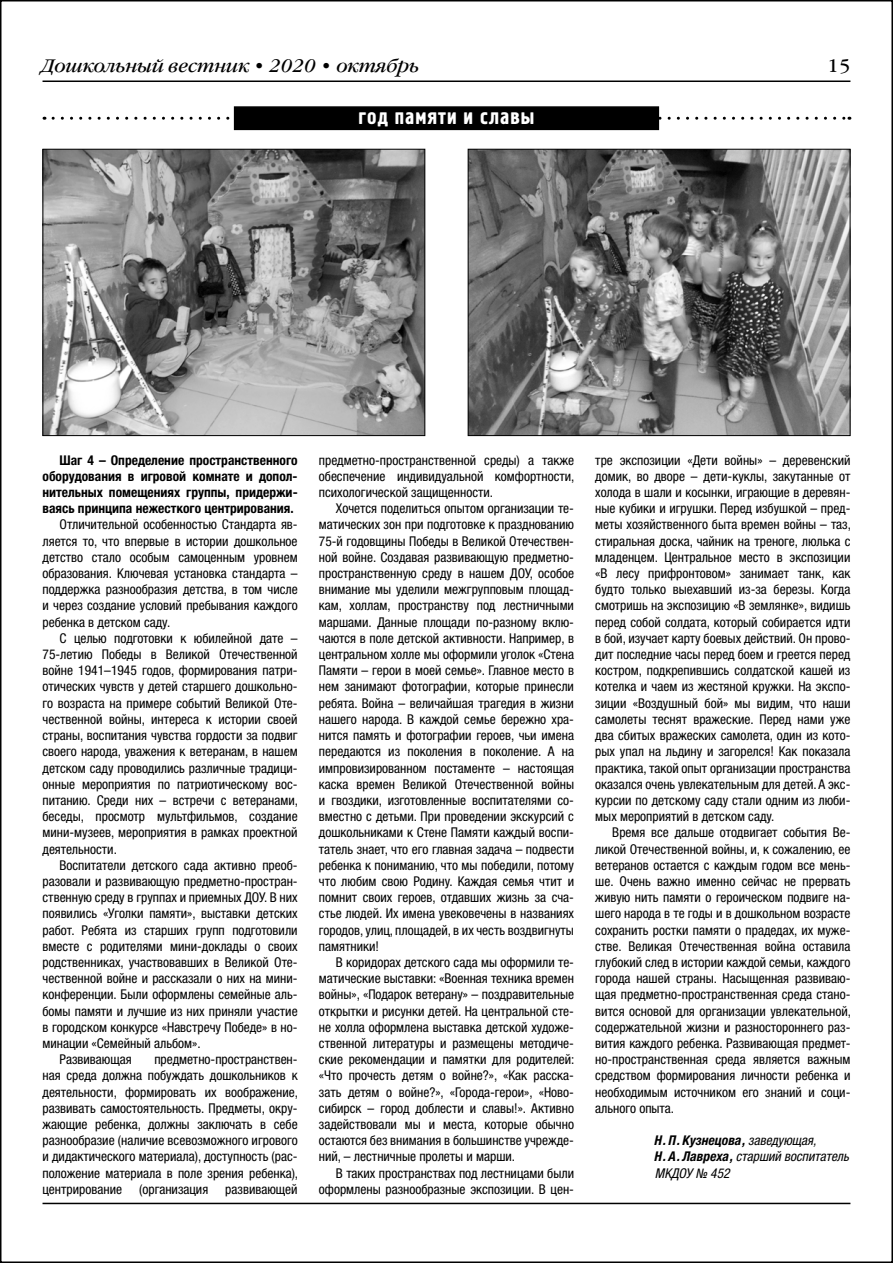
<style>
.page{position:relative;width:893px;height:1263px;background:#fff}
.page>*{position:absolute;margin:0;border:0;box-sizing:border-box;transform-origin:0 0}
.t1{font:21px "Hermes C";letter-spacing:.05em;color:#fff}
.t2{font:italic 18px "Garamond Book C";color:#000}
.t3{font:18px "Garamond Book C";color:#000}
.t4{font:condensed 13.5px/16.2px "Helvetica Neue LTW1 G";color:#000;text-align:justify}
.t5{font:700 condensed 13.5px/16.2px "Helvetica Neue LTW1 G";color:#000;text-align:justify}
.t6{font:italic condensed 13.5px/16.2px "Helvetica Neue LTW1 G";color:#000}
.s1{font-weight:700}
</style>
<div class="page">
<hr style="left:43px;top:81px;width:807px;height:1px;background:#000">
<hr style="left:43px;top:1203px;width:807px;height:1px;background:#000">
<svg style="left:53px;top:106px;width:797px;height:25px"></svg>
<img style="left:45px;top:151px;width:378px;height:283px">
<div style="left:43px;top:149px;width:382px;height:287px;border:1px solid #000"></div>
<img style="left:470px;top:151px;width:378px;height:283px">
<div style="left:468px;top:149px;width:382px;height:287px;border:1px solid #000"></div>
<h2 class="t2" style="left:43px;top:56px;width:378px">Дошкольный вестник • 2020 • октябрь</h2>
<h2 class="t3" style="left:827px;top:56px;width:25px">15</h2>
<h1 class="t1" style="left:359px;top:105px;width:177px">год памяти и славы</h1>
<p class="t5" style="left:43px;top:452px;width:257px;text-indent:17px">Шаг 4 – Определение пространственного оборудования в игровой комнате и допол&shy;нительных помещениях группы, придержи&shy;ваясь принципа нежесткого центрирования.</p>
<p class="t4" style="left:43px;top:517px;width:257px;text-indent:17px">Отличительной особенностью Стандарта яв&shy;ляется то, что впервые в истории дошкольное детство стало особым самоценным уровнем образования. Ключевая установка стандарта – поддержка разнообразия детства, в том числе и через создание условий пребывания каждого ребенка в детском саду.</p>
<p class="t4" style="left:43px;top:630px;width:257px;text-align:left;text-indent:17px">С целью подготовки к юбилейной дате – 75-летию Победы в Великой Отечественной войне 1941–1945 годов, формирования патри&shy;отических чувств у детей старшего дошкольно&shy;го возраста на примере событий Великой Оте&shy;чественной войны, интереса к истории своей страны, воспитания чувства гордости за подвиг своего народа, уважения к ветеранам, в нашем детском саду проводились различные традици&shy;онные мероприятия по патриотическому вос&shy;питанию. Среди них – встречи с ветеранами, беседы, просмотр мультфильмов, создание мини-музеев, мероприятия в рамках проектной деятельности.</p>
<p class="t4" style="left:60px;top:857px;width:240px">Воспитатели детского сада активно преоб-</p>
<p class="t4" style="left:43px;top:873px;width:257px">разовали и развивающую предметно-простран-</p>
<p class="t4" style="left:43px;top:889px;width:257px">ственную среду в группах и приемных ДОУ. В них</p>
<p class="t4" style="left:43px;top:905px;width:257px">появились «Уголки памяти», выставки детских</p>
<p class="t4" style="left:43px;top:922px;width:257px">работ. Ребята из старших групп подготовили</p>
<p class="t4" style="left:43px;top:938px;width:257px">вместе с родителями мини-доклады о своих</p>
<p class="t4" style="left:43px;top:954px;width:255px">родственниках, участвовавших в Великой Оте-</p>
<p class="t4" style="left:43px;top:970px;width:257px">чественной войне и рассказали о них на мини-</p>
<p class="t4" style="left:43px;top:986px;width:257px">конференции. Были оформлены семейные аль-</p>
<p class="t4" style="left:43px;top:1003px;width:257px">бомы памяти и лучшие из них приняли участие</p>
<p class="t4" style="left:43px;top:1019px;width:257px">в городском конкурсе «Навстречу Победе» в но-</p>
<p class="t4" style="left:43px;top:1035px;width:160px">минации «Семейный альбом».</p>
<p class="t4" style="left:60px;top:1051px;width:74px">Развивающая</p>
<p class="t4" style="left:43px;top:1051px;width:257px;text-indent:112px">предметно-пространствен&shy;ная среда должна побуждать дошкольников к деятельности, формировать их воображение, развивать самостоятельность. Предметы, окру&shy;жающие ребенка, должны заключать в себе разнообразие (наличие всевозможного игрового и дидактического материала), доступность (рас&shy;положение материала в поле зрения ребенка), центрирование</p>
<p class="t4" style="left:139px;top:1181px;width:70px">(организация</p>
<p class="t4" style="left:225px;top:1181px;width:74px">развивающей</p>
<p class="t4" style="left:319px;top:452px;width:257px">предметно-пространственной среды) а также обеспечение индивидуальной комфортности, психологической защищенности.</p>
<p class="t4" style="left:319px;top:500px;width:257px;text-indent:17px">Хочется поделиться опытом организации те&shy;матических зон при подготовке к празднованию 75-й годовщины Победы в Великой Отечествен&shy;ной войне. Создавая развивающую предметно&shy;пространственную среду в нашем ДОУ, особое внимание мы уделили межгрупповым площад&shy;кам, холлам, пространству под лестничными маршами. Данные площади по-разному вклю&shy;чаются в поле детской активности. Например, в центральном холле мы оформили уголок «Стена Памяти – герои в моей семье». Главное место в нем занимают фотографии, которые принесли ребята. Война – величайшая трагедия в жизни нашего народа. В каждой семье бережно хра&shy;нится память и фотографии героев, чьи имена передаются из поколения в поколение. А на импровизированном постаменте – настоящая каска времен Великой Отечественной войны и гвоздики, изготовленные воспитателями со&shy;вместно с детьми. При проведении экскурсий с дошкольниками к Стене Памяти каждый воспи&shy;татель знает, что его главная задача – подвести ребенка к пониманию, что мы победили, потому что любим свою Родину. Каждая семья чтит и помнит своих героев, отдавших жизнь за сча&shy;стье людей. Их имена увековечены в названиях городов, улиц, площадей, в их честь воздвигнуты памятники!</p>
<p class="t4" style="left:319px;top:954px;width:257px;text-indent:17px">В коридорах детского сада мы оформили те&shy;матические выставки: «Военная техника времен войны», «Подарок ветерану» – поздравительные открытки и рисунки детей. На центральной сте&shy;не холла оформлена выставка детской художе&shy;ственной литературы и размещены методиче&shy;ские рекомендации и памятки для родителей: «Что прочесть детям о войне?», «Как расска&shy;зать детям о войне?», «Города-герои», «Ново&shy;сибирск – город доблести и славы!». Активно задействовали мы и места, которые обычно остаются без внимания в большинстве учрежде&shy;ний, – лестничные пролеты и марши.</p>
<p class="t4" style="left:319px;top:1165px;width:257px;text-align:right">В таких пространствах под лестницами были оформлены разнообразные экспозиции. В цен-</p>
<p class="t4" style="left:595px;top:452px;width:257px">тре экспозиции «Дети войны» – деревенский домик, во дворе – дети-куклы, закутанные от холода в шали и косынки, играющие в деревян&shy;ные кубики и игрушки. Перед избушкой – пред&shy;меты хозяйственного быта времен войны – таз, стиральная доска, чайник на треноге, люлька с младенцем. Центральное место в экспозиции «В лесу прифронтовом» занимает танк, как будто только выехавший из-за березы. Когда смотришь на экспозицию «В землянке», видишь перед собой солдата, который собирается идти в бой, изучает карту боевых действий. Он прово&shy;дит последние часы перед боем и греется перед костром, подкрепившись солдатской кашей из котелка и чаем из жестяной кружки. На экспо&shy;зиции «Воздушный бой» мы видим, что наши самолеты теснят вражеские. Перед нами уже два сбитых вражеских самолета, один из кото&shy;рых упал на льдину и загорелся! Как показала практика, такой опыт организации пространства оказался очень увлекательным для детей. А экс&shy;курсии по детскому саду стали одним из люби&shy;мых мероприятий в детском саду.</p>
<p class="t4" style="left:595px;top:824px;width:257px;text-indent:17px">Время все дальше отодвигает события Ве&shy;ликой Отечественной войны, и, к сожалению, ее ветеранов остается с каждым годом все мень&shy;ше. Очень важно именно сейчас не прервать живую нить памяти о героическом подвиге на&shy;шего народа в те годы и в дошкольном возрасте сохранить ростки памяти о прадедах, их муже&shy;стве. Великая Отечественная война оставила глубокий след в истории каждой семьи, каждого города нашей страны. Насыщенная развиваю&shy;щая предметно-пространственная среда стано&shy;вится основой для организации увлекательной, содержательной жизни и разностороннего раз&shy;вития каждого ребенка. Развивающая предмет&shy;но-пространственная среда является важным средством формирования личности ребенка и необходимым источником его знаний и соци&shy;ального опыта.</p>
<p class="t6" style="left:655px;top:1132px;width:196px"><span class="s1">Н. П. Кузнецова,</span> заведующая,<br><span class="s1">Н. А. Лавреха,</span> старший воспитатель<br>МКДОУ № 452</p>
</div>
